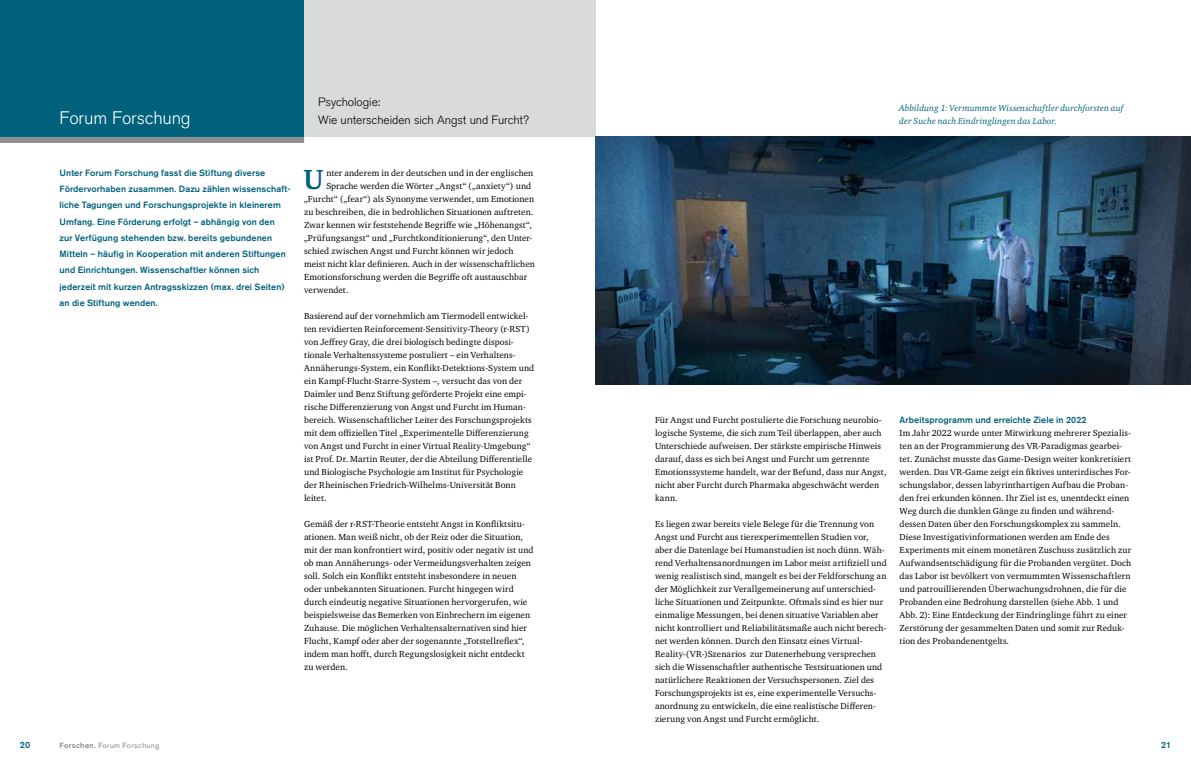
<style>
.page{position:relative;width:1191px;height:766px;background:#fff}
.page>*{position:absolute;margin:0;border:0;box-sizing:border-box;transform-origin:0 0}
.t1{font:700 28.4px "Charter ITC Pro";color:#00617c}
.t2{font:300 18px "Akzidenz Grotesk BQ";letter-spacing:-.01em;color:#fff}
.t3{font:300 12px "Akzidenz Grotesk BQ";letter-spacing:-.005em;color:#000}
.t4{font:9px/13px "Charter ITC Pro";letter-spacing:.01em;color:#000}
.t5{font:500 9px/16.3px "Akzidenz Grotesk BQ";letter-spacing:.01em;color:#00617c}
.t6{font:italic 9px/13px "Charter ITC Pro";letter-spacing:.01em;color:#00617c}
.t7{font:7.5px "Akzidenz Grotesk BQ";letter-spacing:.05em;color:#868786}
.s1{font-weight:500}
</style>
<div class="page">
<div style="left:0;top:0;width:304px;height:137px;background:#00617c"></div>
<div style="left:0;top:137px;width:304px;height:6px;background:#8c9091"></div>
<div style="left:304px;top:0;width:291px;height:137px;background:#d9dada"></div>
<img style="left:595px;top:137px;width:596px;height:247px">
<h3 class="t3" style="left:318px;top:95px;width:64px">Psychologie:</h3>
<h2 class="t2" style="left:60px;top:108px;width:133px">Forum Forschung</h2>
<h3 class="t3" style="left:318px;top:113px;width:212px">Wie unterscheiden sich Angst und Furcht?</h3>
<p class="t5" style="left:60px;top:164px;width:232px">Unter Forum Forschung fasst die Stiftung diverse Fördervorhaben zusammen. Dazu zählen wissenschaft&shy;liche Tagungen und Forschungsprojekte in kleinerem Umfang. Eine Förderung erfolgt – abhängig von den<br>zur Verfügung stehenden bzw. bereits gebundenen Mitteln – häufig in Kooperation mit anderen Stiftungen und Einrichtungen. Wissenschaftler können sich jederzeit mit kurzen Antragsskizzen (max. drei Seiten) an die Stiftung wenden.</p>
<h1 class="t1" style="left:303px;top:162px;width:21px">U</h1>
<p class="t4" style="left:326px;top:166px;width:208px">nter anderem in der deutschen und in der englischen</p>
<p class="t4" style="left:326px;top:179px;width:206px">Sprache werden die Wörter „Angst“ („anxiety“) und</p>
<p class="t4" style="left:304px;top:192px;width:231px">„Furcht“ („fear“) als Synonyme verwendet, um Emotionen</p>
<p class="t4" style="left:304px;top:205px;width:231px">zu beschreiben, die in bedrohlichen Situationen auftreten.</p>
<p class="t4" style="left:304px;top:218px;width:229px">Zwar kennen wir feststehende Begriffe wie „Höhenangst“,</p>
<p class="t4" style="left:304px;top:231px;width:230px">„Prüfungsangst“ und „Furchtkonditionierung“, den Unter-</p>
<p class="t4" style="left:304px;top:244px;width:211px">schied zwischen Angst und Furcht können wir jedoch</p>
<p class="t4" style="left:304px;top:257px;width:232px">meist nicht klar definieren. Auch in der wissenschaftlichen</p>
<p class="t4" style="left:304px;top:270px;width:224px">Emotionsforschung werden die Begriffe oft austauschbar</p>
<p class="t4" style="left:304px;top:283px;width:46px">verwendet.</p>
<p class="t4" style="left:304px;top:309px;width:232px">Basierend auf der vornehmlich am Tiermodell entwickel&shy;ten revidierten Reinforcement-Sensitivity-Theory (r-RST) von Jeffrey Gray, die drei biologisch bedingte disposi&shy;tionale Verhaltenssysteme postuliert – ein Verhaltens-Annäherungs-System, ein Konflikt-Detektions-System und ein Kampf-Flucht-Starre-System –, versucht das von der Daimler und Benz Stiftung geförderte Projekt eine empi&shy;rische Differenzierung von Angst und Furcht im Human&shy;bereich. Wissenschaftlicher Leiter des Forschungsprojekts mit dem offiziellen Titel „Experimentelle Differenzierung von Angst und Furcht in einer Virtual Reality-Umgebung“ ist Prof. Dr. Martin Reuter, der die Abteilung Differentielle und Biologische Psychologie am Institut für Psychologie der Rheinischen Friedrich-Wilhelms-Universität Bonn leitet.</p>
<p class="t4" style="left:304px;top:517px;width:231px">Gemäß der r-RST-Theorie entsteht Angst in Konfliktsitu&shy;ationen. Man weiß nicht, ob der Reiz oder die Situation, mit der man konfrontiert wird, positiv oder negativ ist und ob man Annäherungs- oder Vermeidungsverhalten zeigen soll. Solch ein Konflikt entsteht insbesondere in neuen oder unbekannten Situationen. Furcht hingegen wird durch eindeutig negative Situationen hervorgerufen, wie beispielsweise das Bemerken von Einbrechern im eigenen Zuhause. Die möglichen Verhaltensalternativen sind hier Flucht, Kampf oder aber der sogenannte „Totstellreflex“, indem man hofft, durch Regungslosigkeit nicht entdeckt zu werden.</p>
<p class="t6" style="left:899px;top:101px;width:226px">Abbildung 1: Vermummte Wissenschaftler durchforsten auf der Suche nach Eindringlingen das Labor.</p>
<p class="t4" style="left:655px;top:413px;width:233px">Für Angst und Furcht postulierte die Forschung neurobio&shy;logische Systeme, die sich zum Teil überlappen, aber auch Unterschiede aufweisen. Der stärkste empirische Hinweis darauf, dass es sich bei Angst und Furcht um getrennte Emotionssysteme handelt, war der Befund, dass nur Angst, nicht aber Furcht durch Pharmaka abgeschwächt werden kann.</p>
<p class="t4" style="left:655px;top:517px;width:233px">Es liegen zwar bereits viele Belege für die Trennung von Angst und Furcht aus tierexperimentellen Studien vor, aber die Datenlage bei Humanstudien ist noch dünn. Wäh&shy;rend Verhaltensanordnungen im Labor meist artifiziell und wenig realistisch sind, mangelt es bei der Feldforschung an der Möglichkeit zur Verallgemeinerung auf unterschied&shy;liche Situationen und Zeitpunkte. Oftmals sind es hier nur einmalige Messungen, bei denen situative Variablen aber nicht kontrolliert und Reliabilitätsmaße auch nicht berech&shy;net werden können. Durch den Einsatz eines Virtual-Reality-(VR-)Szenarios zur Datenerhebung versprechen sich die Wissenschaftler authentische Testsituationen und natürlichere Reaktionen der Versuchspersonen. Ziel des Forschungsprojekts ist es, eine experimentelle Versuchs&shy;anordnung zu entwickeln, die eine realistische Differen&shy;zierung von Angst und Furcht ermöglicht.</p>
<p class="t5" style="left:899px;top:412px;width:188px">Arbeitsprogramm und erreichte Ziele in 2022</p>
<p class="t4" style="left:899px;top:426px;width:233px">Im Jahr 2022 wurde unter Mitwirkung mehrerer Spezialis&shy;ten an der Programmierung des VR-Paradigmas gearbei&shy;tet. Zunächst musste das Game-Design weiter konkretisiert werden. Das VR-Game zeigt ein fiktives unterirdisches For&shy;schungslabor, dessen labyrinthartigen Aufbau die Proban&shy;den frei erkunden können. Ihr Ziel ist es, unentdeckt einen Weg durch die dunklen Gänge zu finden und während&shy;dessen Daten über den Forschungskomplex zu sammeln.<br>Diese Investigativinformationen werden am Ende des Experiments mit einem monetären Zuschuss zusätzlich zur Aufwandsentschädigung für die Probanden vergütet. Doch das Labor ist bevölkert von vermummten Wissenschaftlern und patrouillierenden Überwachungsdrohnen, die für die Probanden eine Bedrohung darstellen (siehe Abb. 1 und Abb. 2): Eine Entdeckung der Eindringlinge führt zu einer Zerstörung der gesammelten Daten und somit zur Reduk&shy;tion des Probandenentgelts.</p>
<p class="t5" style="left:20px;top:737px;width:12px">20</p>
<p class="t7" style="left:60px;top:741px;width:101px"><span class="s1">Forschen.</span> Forum Forschung</p>
<p class="t5" style="left:1161px;top:737px;width:12px">21</p>
</div>
